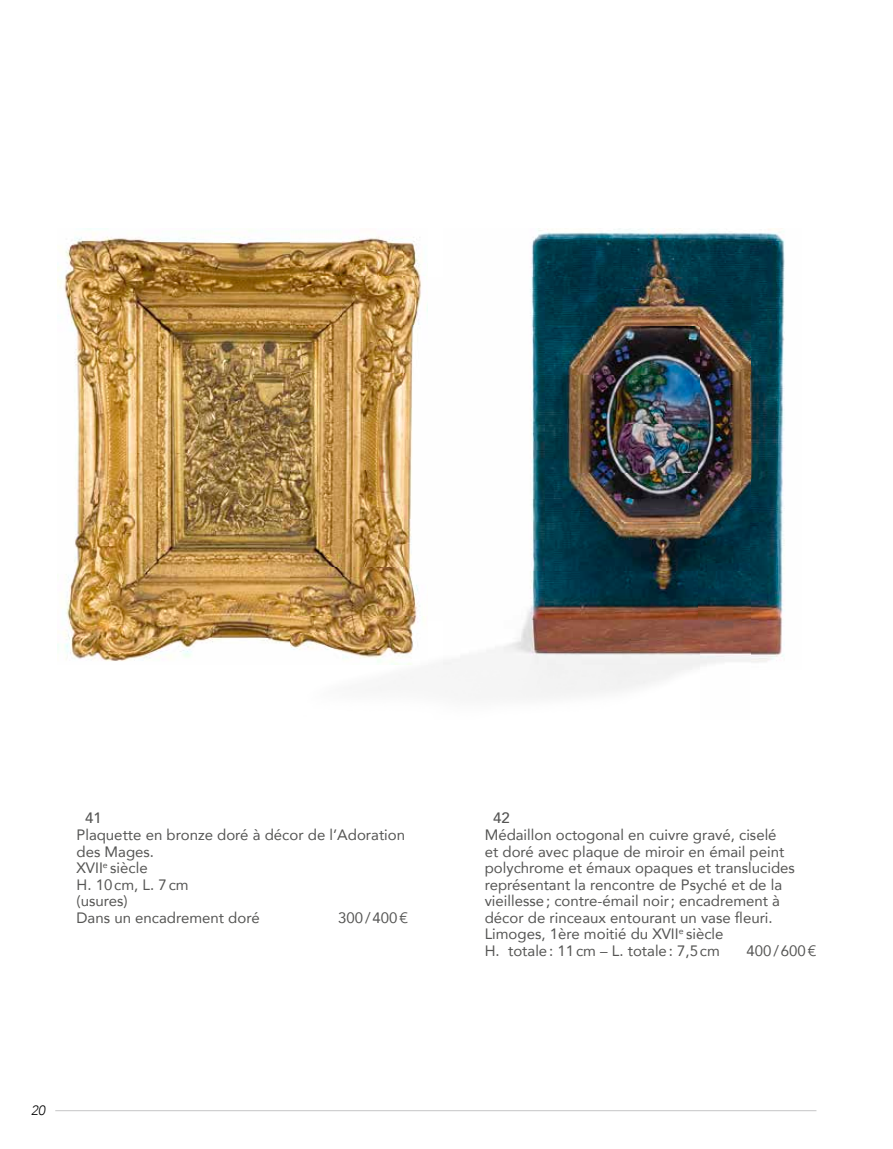
<style>
.page{position:relative;width:893px;height:1149px;background:#fff}
.page>*{position:absolute;margin:0;border:0;box-sizing:border-box;transform-origin:0 0}
.t1{font:15px/16.5px "Avenir";color:#555554}
.t2{font:500 15px "Avenir";color:#555554}
.t3{font:italic 300 13.5px "Avenir";color:#000}
</style>
<div class="page">
<img style="left:58px;top:228px;width:233px;height:433px">
<img style="left:291px;top:228px;width:459px;height:49px">
<img style="left:750px;top:228px;width:35px;height:435px">
<img style="left:291px;top:277px;width:408px;height:98px">
<img style="left:699px;top:277px;width:51px;height:390px">
<img style="left:526px;top:375px;width:173px;height:245px">
<img style="left:391px;top:620px;width:308px;height:77px">
<img style="left:291px;top:373px;width:136px;height:291px">
<hr style="left:55px;top:1109px;width:761px;height:1px;background:#c5c5c6">
<p class="t2" style="left:85px;top:805px;width:18px">41</p>
<p class="t1" style="left:77px;top:825px;width:330px">Plaquette en bronze doré à décor de l’Adoration des Mages.<br>XVII<sup>e</sup> siècle<br>H. 10 cm, L. 7 cm<br>(usures)<br>Dans un encadrement doré</p>
<p class="t1" style="left:338px;top:908px;width:71px">300 / 400 €</p>
<p class="t3" style="left:31px;top:1102px;width:16px">20</p>
<p class="t2" style="left:493px;top:805px;width:18px">42</p>
<p class="t1" style="left:485px;top:825px;width:312px">Médaillon octogonal en cuivre gravé, ciselé<br>et doré avec plaque de miroir en émail peint polychrome et émaux opaques et translucides représentant la rencontre de Psyché et de la vieillesse ; contre-émail noir ; encadrement à décor de rinceaux entourant un vase fleuri.<br>Limoges, 1ère moitié du XVII<sup>e</sup> siècle<br>H. totale : 11 cm – L. totale : 7,5 cm</p>
<p class="t1" style="left:746px;top:941px;width:71px">400 / 600 €</p>
</div>
